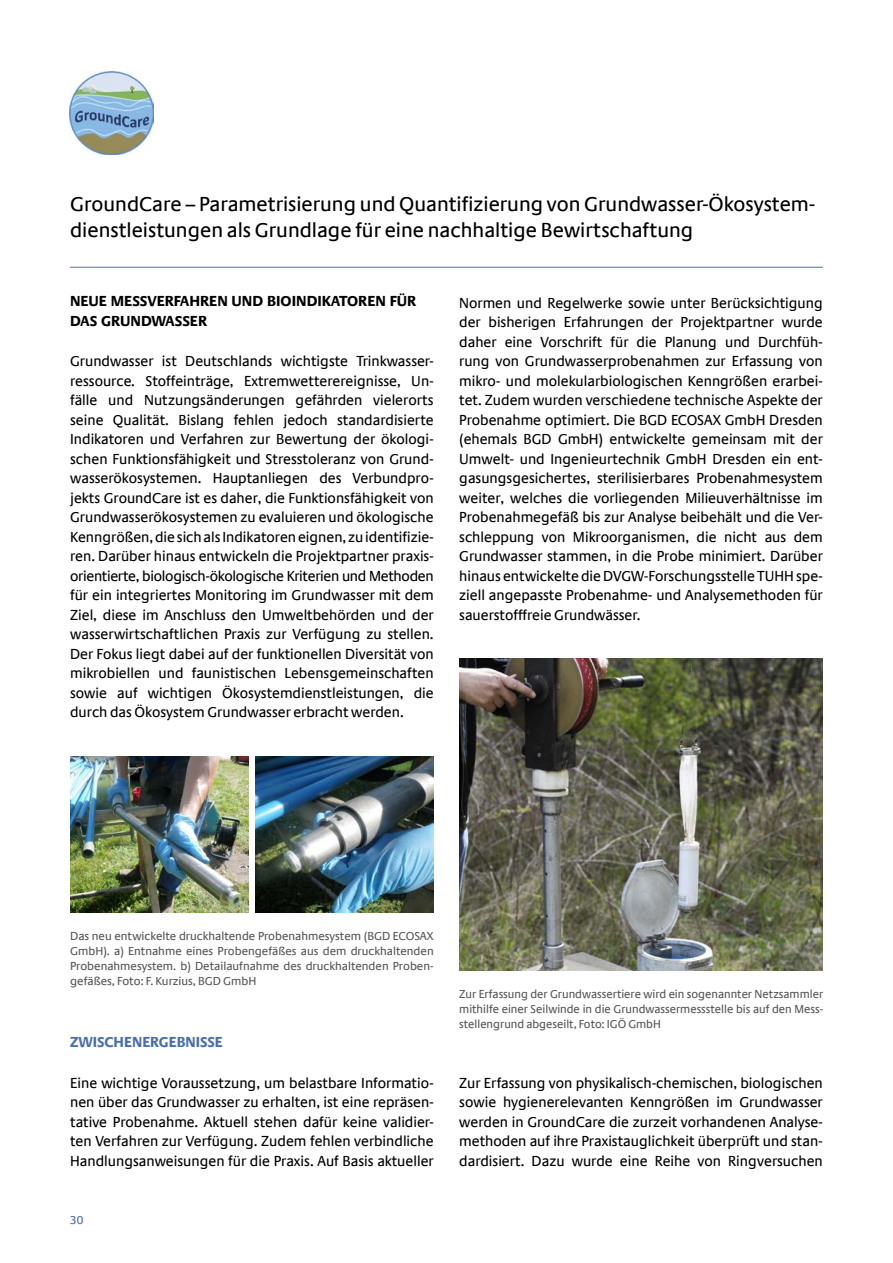
<style>
.page{position:relative;width:893px;height:1263px;background:#fff}
.page>*{position:absolute;margin:0;border:0;box-sizing:border-box;transform-origin:0 0}
.t1{font:21px/25.5px "Neue Praxis";color:#000}
.Fließtext{font:15px/19.5px "Neue Praxis";color:#000;text-align:justify}
.Einleitungsheadline_Schwarz{font:700 15px/19.5px "Neue Praxis";color:#000}
.Headline_Fließtext_Blau{font:700 15px "Neue Praxis";color:#4a6fac}
.Bildunterschrift{font:12px/15px "Neue Praxis";color:#575756;text-align:justify}
.t2{font:12px "Neue Praxis";color:#4a6fac}
</style>
<div class="page">
<img style="left:70px;top:71px;width:83px;height:83px">
<hr style="left:70px;top:267px;width:753px;height:1px;background:#4a6fac">
<img style="left:70px;top:756px;width:179px;height:156px">
<img style="left:255px;top:756px;width:179px;height:156px">
<img style="left:459px;top:658px;width:363px;height:313px">
<h1 class="t1" style="left:70px;top:191px;width:746px">GroundCare – Parametrisierung und Quantifizierung von Grundwasser-Ökosystem&shy;dienstleistungen als Grundlage für eine nachhaltige Bewirtschaftung</h1>
<h2 class="Einleitungsheadline_Schwarz" style="left:70px;top:291px;width:348px">NEUE MESSVERFAHREN UND BIOINDIKATOREN FÜR<br>DAS GRUNDWASSER</h2>
<p class="Fließtext" style="left:70px;top:351px;width:365px">Grundwasser ist Deutschlands wichtigste Trinkwasser&shy;ressource. Stoffeinträge, Extremwetterereignisse, Un&shy;fälle und Nutzungsänderungen gefährden vielerorts seine Qualität. Bislang fehlen jedoch standardisierte Indikatoren und Verfahren zur Bewertung der ökologi&shy;schen Funktionsfähigkeit und Stresstoleranz von Grund&shy;wasserökosystemen. Hauptanliegen des Verbundpro&shy;jekts GroundCare ist es daher, die Funktionsfähigkeit von Grundwasserökosystemen zu evaluieren und ökologische Kenngrößen, die sich als Indikatoren eignen, zu identifizie&shy;ren. Darüber hinaus entwickeln die Projektpartner praxis&shy;orientierte, biologisch-ökologische Kriterien und Methoden für ein integriertes Monitoring im Grundwasser mit dem Ziel, diese im Anschluss den Umweltbehörden und der wasserwirtschaftlichen Praxis zur Verfügung zu stellen.<br>Der Fokus liegt dabei auf der funktionellen Diversität von mikrobiellen und faunistischen Lebensgemeinschaften sowie auf wichtigen Ökosystemdienstleistungen, die durch das Ökosystem Grundwasser erbracht werden.</p>
<p class="Fließtext" style="left:459px;top:293px;width:365px">Normen und Regelwerke sowie unter Berücksichtigung der bisherigen Erfahrungen der Projektpartner wurde daher eine Vorschrift für die Planung und Durchfüh&shy;rung von Grundwasserprobenahmen zur Erfassung von mikro- und molekularbiologischen Kenngrößen erarbei&shy;tet. Zudem wurden verschiedene technische Aspekte der Probenahme optimiert. Die BGD ECOSAX GmbH Dresden (ehemals BGD GmbH) entwickelte gemeinsam mit der Umwelt- und Ingenieurtechnik GmbH Dresden ein ent&shy;gasungsgesichertes, sterilisierbares Probenahmesystem weiter, welches die vorliegenden Milieuverhältnisse im Probenahmegefäß bis zur Analyse beibehält und die Ver&shy;schleppung von Mikroorganismen, die nicht aus dem Grundwasser stammen, in die Probe minimiert. Darüber hinaus entwickelte die DVGW-Forschungsstelle TUHH spe&shy;ziell angepasste Probenahme- und Analysemethoden für sauerstofffreie Grundwässer.</p>
<p class="Bildunterschrift" style="left:70px;top:928px;width:365px">Das neu entwickelte druckhaltende Probenahmesystem (BGD ECOSAX GmbH). a) Entnahme eines Probengefäßes aus dem druckhaltenden Probenahmesystem. b) Detailaufnahme des druckhaltenden Proben&shy;gefäßes, Foto: F. Kurzius, BGD GmbH</p>
<h3 class="Headline_Fließtext_Blau" style="left:70px;top:1033px;width:154px">ZWISCHENERGEBNISSE</h3>
<p class="Fließtext" style="left:70px;top:1073px;width:365px">Eine wichtige Voraussetzung, um belastbare Informatio&shy;nen über das Grundwasser zu erhalten, ist eine repräsen&shy;tative Probenahme. Aktuell stehen dafür keine validier&shy;ten Verfahren zur Verfügung. Zudem fehlen verbindliche Handlungsanweisungen für die Praxis. Auf Basis aktueller</p>
<p class="t2" style="left:70px;top:1213px;width:15px">30</p>
<p class="Bildunterschrift" style="left:459px;top:986px;width:365px">Zur Erfassung der Grundwassertiere wird ein sogenannter Netzsammler mithilfe einer Seilwinde in die Grundwassermessstelle bis auf den Mess&shy;stellengrund abgeseilt, Foto: IGÖ GmbH</p>
<p class="Fließtext" style="left:459px;top:1073px;width:365px">Zur Erfassung von physikalisch-chemischen, biologischen sowie hygienerelevanten Kenngrößen im Grundwasser werden in GroundCare die zurzeit vorhandenen Analyse&shy;methoden auf ihre Praxistauglichkeit überprüft und stan&shy;dardisiert. Dazu wurde eine Reihe von Ringversuchen</p>
</div>
